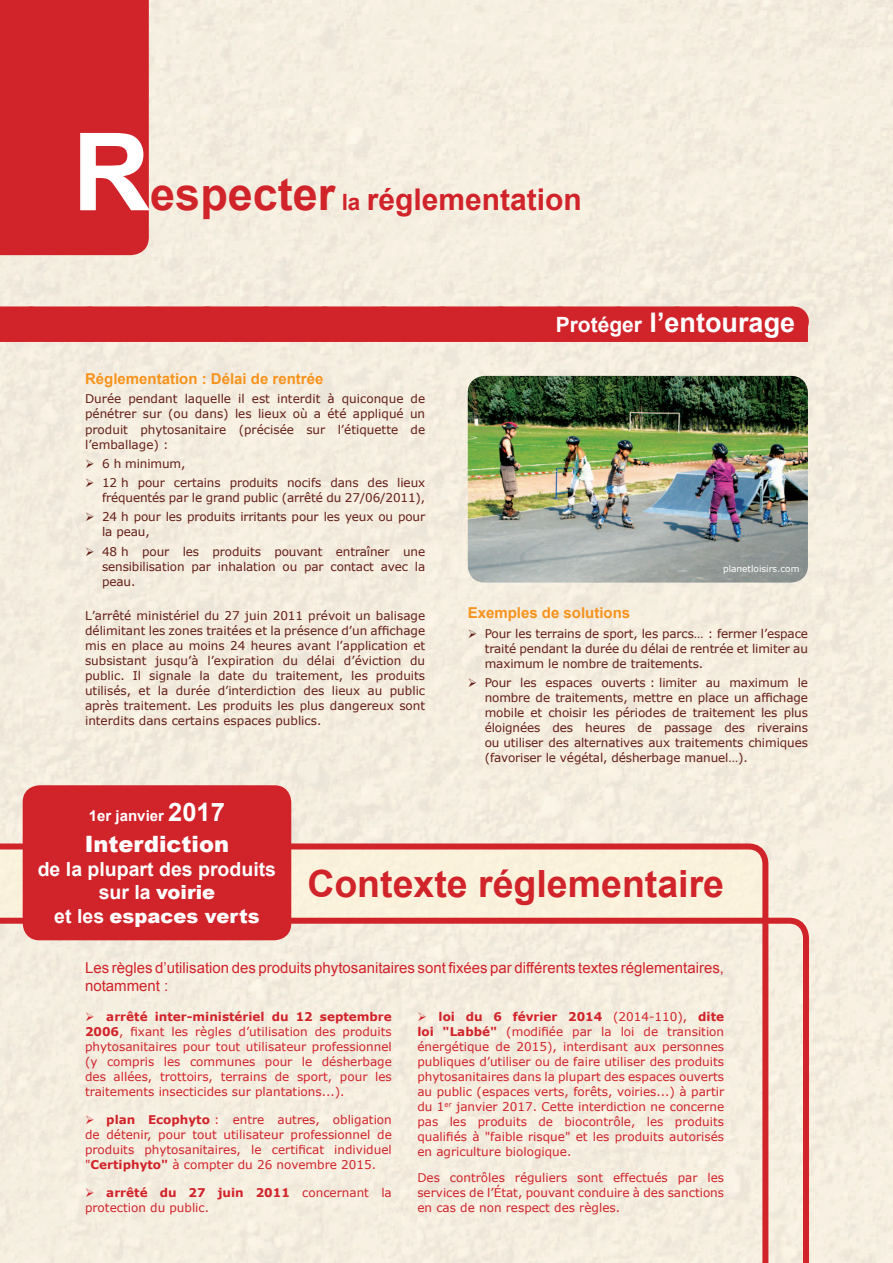
<style>
.page{position:relative;width:893px;height:1263px;background:#f5eddf}
.page>*{position:absolute;margin:0;border:0;box-sizing:border-box;transform-origin:0 0}
.t1{font:700 108px "Arial";color:#fff}
.t2{font:700 37.5px "Arial";color:#d1232a}
.t3{font:700 30px "Arial";color:#d1232a}
.t4{font:700 27px "Arial";color:#fff}
.t5{font:900 22.5px "Arial";color:#fff}
.t6{font:700 19.5px/23.4px "Arial";color:#fff;text-align:center}
.t7{font:15px/18px "Arial";color:#d1232a}
.t8{font:700 15px "Arial";color:#f7931d}
.t9{font:700 15px "Arial";color:#fff}
.t10{font:12px/15px "Verdana";letter-spacing:-.01em;color:#641e17;text-align:justify}
.t11{font:12px/15px "Verdana";color:#d1232a;text-align:justify}
.t12{font:9px "Verdana";color:#fff}
.s1{font-size:45px}
.s2{font-size:22.5px}
.s3{font-size:21px}
.s4{font-size:25.5px}
.s5{font-weight:900}
.s6{font-weight:700}
</style>
<div class="page">
<svg style="left:0;top:843px;width:768px;height:75px;background:#f6ddca"></svg>
<div style="left:0;top:0;width:149px;height:255px;background:#d1232a"></div>
<div style="left:0;top:306px;width:793px;height:30px;background:#d1232a"></div>
<svg style="left:31px;top:306px;width:733px;height:1px"></svg>
<hr style="left:793px;top:306px;width:1px;height:30px;background:#d1232a">
<div style="left:0;top:319px;width:808px;height:23px;background:#d1232a"></div>
<img style="left:468px;top:376px;width:340px;height:207px">
<div style="left:0;top:918px;width:809px;height:345px;background:#f5eddf"></div>
<div style="left:23px;top:785px;width:268px;height:155px;background:#d1232a;border-radius:17px"></div>
<h1 class="t1" style="left:72px;top:100px;width:79px">R</h1>
<h3 class="t3" style="left:150px;top:180px;width:433px"><span class="s1">especter</span> <span class="s2">la</span> réglementation</h3>
<h3 class="t4" style="left:556px;top:305px;width:241px"><span class="s3">Protéger</span> l’entourage</h3>
<p class="t8" style="left:85px;top:369px;width:240px">Réglementation : Délai de rentrée</p>
<p class="t10" style="left:85px;top:391px;width:342px">Durée pendant laquelle il est interdit à quiconque de pénétrer sur (ou dans) les lieux où a été appliqué un produit phytosanitaire (précisée sur l’étiquette de l’emballage) :</p>
<p class="t10" style="left:85px;top:456px;width:102px">➢ 6 h minimum,</p>
<p class="t10" style="left:85px;top:475px;width:342px;text-align:right">➢ 12 h pour certains produits nocifs dans des lieux fréquentés par le grand public (arrêté du 27/06/2011),</p>
<p class="t10" style="left:102px;top:509px;width:325px;text-indent:-17px">➢ 24 h pour les produits irritants pour les yeux ou pour la peau,</p>
<p class="t10" style="left:102px;top:543px;width:325px;text-indent:-17px">➢ 48 h pour les produits pouvant entraîner une sensibilisation par inhalation ou par contact avec la peau.</p>
<p class="t10" style="left:85px;top:608px;width:342px">L’arrêté ministériel du 27 juin 2011 prévoit un balisage délimitant les zones traitées et la présence d’un affichage mis en place au moins 24 heures avant l’application et subsistant jusqu’à l’expiration du délai d’éviction du public. Il signale la date du traitement, les produits utilisés, et la durée d’interdiction des lieux au public après traitement. Les produits les plus dangereux sont interdits dans certains espaces publics.</p>
<p class="t8" style="left:468px;top:603px;width:164px">Exemples de solutions</p>
<p class="t12" style="left:723px;top:562px;width:78px">planetloisirs.com</p>
<p class="t10" style="left:485px;top:625px;width:325px;text-indent:-17px">➢ Pour les terrains de sport, les parcs… : fermer l’espace traité pendant la durée du délai de rentrée et limiter au maximum le nombre de traitements.</p>
<p class="t10" style="left:485px;top:675px;width:325px;text-indent:-17px">➢ Pour les espaces ouverts : limiter au maximum le nombre de traitements, mettre en place un affichage mobile et choisir les périodes de traitement les plus éloignées des heures de passage des riverains ou utiliser des alternatives aux traitements chimiques (favoriser le végétal, désherbage manuel…).</p>
<p class="t9" style="left:89px;top:806px;width:137px">1er janvier <span class="s4">2017</span></p>
<h3 class="t5" style="left:85px;top:828px;width:146px">Interdiction</h3>
<h3 class="t6" style="left:38px;top:858px;width:240px">de la plupart des produits sur la <span class="s5">voirie<br></span>et les <span class="s5">espaces verts</span></h3>
<h2 class="t2" style="left:307px;top:859px;width:418px">Contexte réglementaire</h2>
<p class="t7" style="left:85px;top:958px;width:641px">Les règles d’utilisation des produits phytosanitaires sont fixées par différents textes réglementaires, notamment :</p>
<p class="t11" style="left:85px;top:1009px;width:308px">➢ <span class="s6">arrêté inter-ministériel du 12 septembre 2006</span>, fixant les règles d’utilisation des produits phytosanitaires pour tout utilisateur professionnel (y compris les communes pour le désherbage des allées, trottoirs, terrains de sport, pour les traitements insecticides sur plantations...).</p>
<p class="t11" style="left:85px;top:1112px;width:308px">➢ <span class="s6">plan Ecophyto</span> : entre autres, obligation de détenir, pour tout utilisateur professionnel de produits phytosanitaires, le certificat individuel "<span class="s6">Certiphyto"</span> à compter du 26 novembre 2015.</p>
<p class="t11" style="left:85px;top:1185px;width:308px">➢ <span class="s6">arrêté du 27 juin 2011</span> concernant la protection du public.</p>
<p class="t11" style="left:417px;top:1009px;width:308px">➢ <span class="s6">loi du 6 février 2014</span> (2014-110), <span class="s6">dite loi "Labbé"</span> (modifiée par la loi de transition énergétique de 2015), interdisant aux personnes publiques d’utiliser ou de faire utiliser des produits phytosanitaires dans la plupart des espaces ouverts au public (espaces verts, forêts, voiries...) à partir du 1<sup>er</sup> janvier 2017. Cette interdiction ne concerne pas les produits de biocontrôle, les produits qualifiés à "faible risque" et les produits autorisés en agriculture biologique.</p>
<p class="t11" style="left:417px;top:1170px;width:308px">Des contrôles réguliers sont effectués par les services de l’État, pouvant conduire à des sanctions en cas de non respect des règles.</p>
</div>
